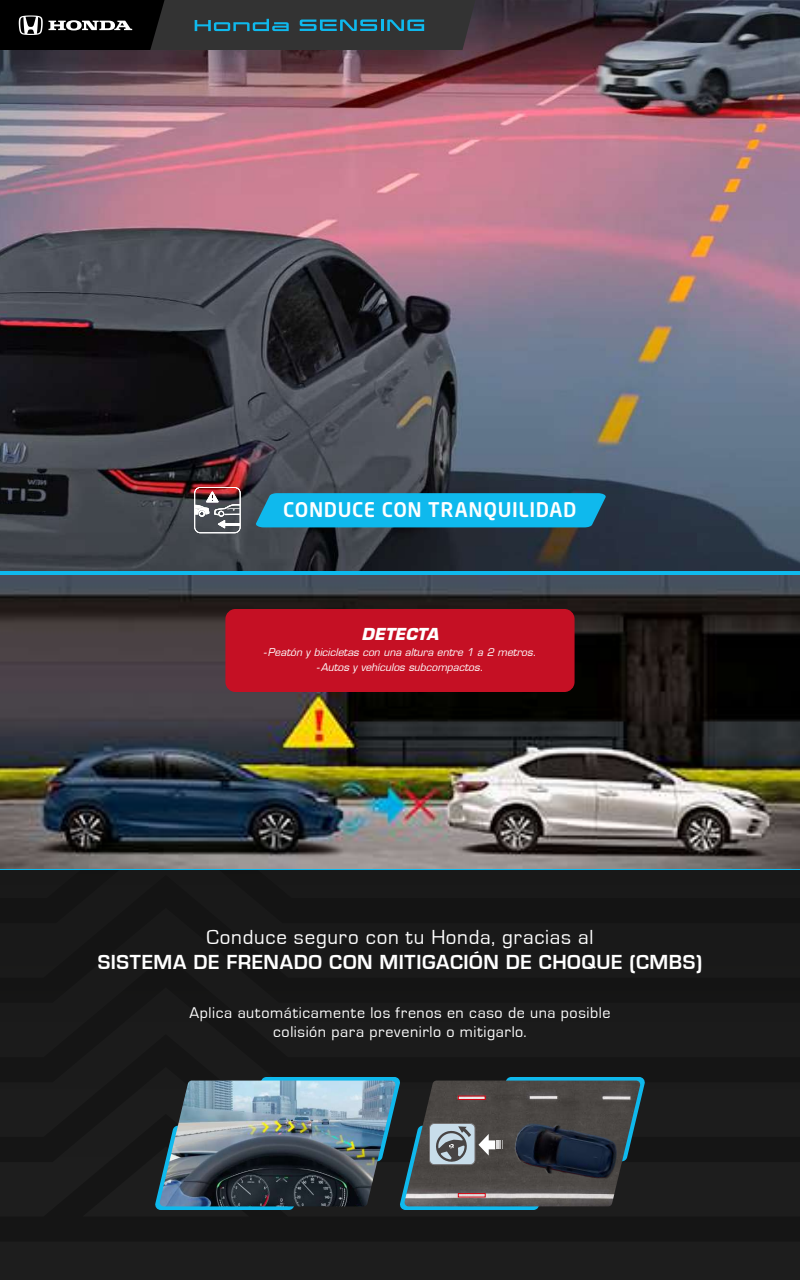
<style>
.page{position:relative;width:800px;height:1280px;background:#fff}
.page>*{position:absolute;margin:0;border:0;box-sizing:border-box;transform-origin:0 0}
.t1{font:700 21px "Eurostile";letter-spacing:.03em;color:#fff}
.t2{font:21px "Eurostile";letter-spacing:.035em;color:#fff}
.t3{font:500 20px "Neo Sans Std";letter-spacing:.025em;color:#fff}
.t4{font:italic 700 16.1px "Eurostile";color:#fff}
.t5{font:16px/19.2px "Eurostile";letter-spacing:.035em;color:#fff;text-align:center}
.t6{font:italic 10.4px/15.1px "Eurostile";color:#fff;text-align:center}
</style>
<div class="page">
<div style="left:0;top:573px;width:800px;height:707px;background:#191919"></div>
<img style="left:0;top:0;width:800px;height:571px">
<svg style="left:0;top:502px;width:49px;height:11px"></svg>
<svg style="left:0;top:0;width:476px;height:50px;background:#283032"></svg>
<img style="left:0;top:575px;width:800px;height:294px">
<img style="left:155px;top:1077px;width:490px;height:133px">
<img style="left:505px;top:1112px;width:119px;height:77px">
<img style="left:513px;top:1121px;width:105px;height:58px">
<hr style="left:0;top:571px;width:800px;height:4px;background:#0fb9ed">
<hr style="left:0;top:869px;width:800px;height:1px;background:#0fb9ed">
<svg style="left:194px;top:487px;width:47px;height:46px"></svg>
<svg style="left:255px;top:493px;width:352px;height:34px;background:#10b2e4"></svg>
<div style="left:225px;top:609px;width:350px;height:83px;background:#c51024;border-radius:10px"></div>
<p class="t3" style="left:283px;top:497px;width:295px">CONDUCE CON TRANQUILIDAD</p>
<p class="t4" style="left:362px;top:624px;width:78px">DETECTA</p>
<p class="t6" style="left:263px;top:644px;width:274px">-Peatón y bicicletas con una altura entre 1 a 2 metros. -Autos y vehículos subcompactos.</p>
<h1 class="t2" style="left:207px;top:926px;width:388px">Conduce seguro con tu Honda, gracias al</h1>
<h1 class="t1" style="left:98px;top:951px;width:606px">SISTEMA DE FRENADO CON MITIGACIÓN DE CHOQUE (CMBS)</h1>
<p class="t5" style="left:189px;top:1003px;width:423px">Aplica automáticamente los frenos en caso de una posible colisión para prevenirlo o mitigarlo.</p>
</div>
